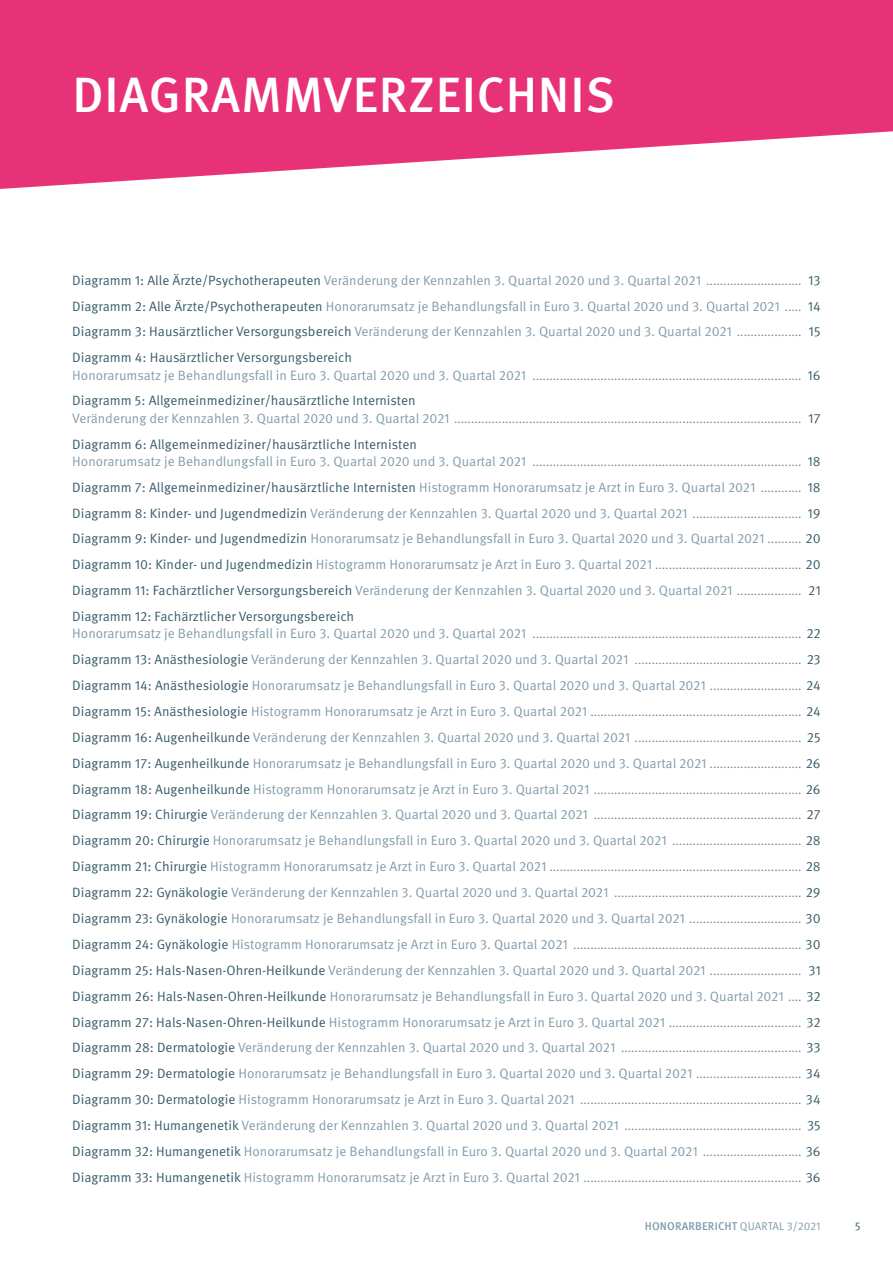
<style>
.page{position:relative;width:893px;height:1263px;background:#fff}
.page>*{position:absolute;margin:0;border:0;box-sizing:border-box;transform-origin:0 0}
.t1{font:500 49.5px "Meta Pro";letter-spacing:.015em;color:#fff}
.t2{font:13.5px/25.8px "Meta Pro Norm";color:#819cab;text-align:justify}
.t3{font:13.5px "Meta Pro Norm";color:#385c6b}
.t4{font:12px/25.8px "Meta Pro Norm";color:#6e8c9b}
.t5{font:500 11.25px "Meta Pro";letter-spacing:.01em;color:#819cab}
.t6{font:11.25px "Meta Pro Norm";color:#385c6b}
.s1{color:#385c6b}
.s2{font-size:12px;color:#6e8c9b}
.s3{font-size:13.5px;color:#819cab}
.s4{font-size:13.5px;color:#385c6b}
.s5{font-family:"Meta Pro Norm";font-weight:400}
</style>
<div class="page">
<svg style="left:0;top:0;width:893px;height:189px;fill:#e83278"></svg>
<h1 class="t1" style="left:73px;top:57px;width:544px">DIAGRAMMVERZEICHNIS</h1>
<p class="t2" style="left:72px;top:266px;width:750px"><span class="s1">Diagramm 1: Alle Ärzte/Psychotherapeuten</span> Veränderung der Kennzahlen 3. Quartal 2020 und 3. Quartal 2021 <span class="s2">............................</span> <span class="s1">13<br>Diagramm 2: Alle Ärzte/Psychotherapeuten</span> Honorarumsatz je Behandlungsfall in Euro 3. Quartal 2020 und 3. Quartal 2021 <span class="s2">.....</span> <span class="s1">14<br>Diagramm 3: Hausärztlicher Versorgungsbereich</span> Veränderung der Kennzahlen 3. Quartal 2020 und 3. Quartal 2021 <span class="s2">...................</span> <span class="s1">15<br>Diagramm 4: Hausärztlicher Versorgungsbereich</span></p>
<p class="t4" style="left:72px;top:362px;width:750px"><span class="s3">Honorarumsatz je Behandlungsfall in Euro 3. Quartal 2020 und 3. Quartal 2021</span> ............................................................................... <span class="s4">16</span></p>
<p class="t3" style="left:72px;top:391px;width:345px">Diagramm 5: Allgemeinmediziner/hausärztliche Internisten</p>
<p class="t4" style="left:72px;top:405px;width:750px"><span class="s3">Veränderung der Kennzahlen 3. Quartal 2020 und 3. Quartal 2021</span> ...................................................................................................... <span class="s4">17</span></p>
<p class="t3" style="left:72px;top:434px;width:346px">Diagramm 6: Allgemeinmediziner/hausärztliche Internisten</p>
<p class="t4" style="left:72px;top:448px;width:750px"><span class="s3">Honorarumsatz je Behandlungsfall in Euro 3. Quartal 2020 und 3. Quartal 2021</span> ............................................................................... <span class="s4">18</span></p>
<p class="t2" style="left:72px;top:473px;width:750px"><span class="s1">Diagramm 7: Allgemeinmediziner/hausärztliche Internisten</span> Histogramm Honorarumsatz je Arzt in Euro 3. Quartal 2021 <span class="s2">............</span> <span class="s1">18<br>Diagramm 8: Kinder- und Jugendmedizin</span> Veränderung der Kennzahlen 3. Quartal 2020 und 3. Quartal 2021 <span class="s2">................................</span> <span class="s1">19<br>Diagramm 9: Kinder- und Jugendmedizin</span> Honorarumsatz je Behandlungsfall in Euro 3. Quartal 2020 und 3. Quartal 2021 <span class="s2">..........</span> <span class="s1">20<br>Diagramm 10: Kinder- und Jugendmedizin</span> Histogramm Honorarumsatz je Arzt in Euro 3. Quartal 2021 <span class="s2">...........................................</span> <span class="s1">20<br>Diagramm 11: Fachärztlicher Versorgungsbereich</span> Veränderung der Kennzahlen 3. Quartal 2020 und 3. Quartal 2021 <span class="s2">...................</span> <span class="s1">21<br>Diagramm 12: Fachärztlicher Versorgungsbereich</span></p>
<p class="t4" style="left:72px;top:620px;width:750px"><span class="s3">Honorarumsatz je Behandlungsfall in Euro 3. Quartal 2020 und 3. Quartal 2021</span> ............................................................................... <span class="s4">22</span></p>
<p class="t2" style="left:72px;top:646px;width:750px"><span class="s1">Diagramm 13: Anästhesiologie</span> Veränderung der Kennzahlen 3. Quartal 2020 und 3. Quartal 2021 <span class="s2">.................................................</span> <span class="s1">23<br>Diagramm 14: Anästhesiologie</span> Honorarumsatz je Behandlungsfall in Euro 3. Quartal 2020 und 3. Quartal 2021 <span class="s2">...........................</span> <span class="s1">24</span></p>
<p class="t4" style="left:72px;top:698px;width:750px"><span class="s4">Diagramm 15: Anästhesiologie</span> <span class="s3">Histogramm Honorarumsatz je Arzt in Euro 3. Quartal 2021</span> .............................................................. <span class="s4">24</span></p>
<p class="t2" style="left:72px;top:723px;width:750px"><span class="s1">Diagramm 16: Augenheilkunde</span> Veränderung der Kennzahlen 3. Quartal 2020 und 3. Quartal 2021 <span class="s2">.................................................</span> <span class="s1">25<br>Diagramm 17: Augenheilkunde</span> Honorarumsatz je Behandlungsfall in Euro 3. Quartal 2020 und 3. Quartal 2021 <span class="s2">...........................</span> <span class="s1">26</span></p>
<p class="t4" style="left:72px;top:776px;width:750px"><span class="s4">Diagramm 18: Augenheilkunde</span> <span class="s3">Histogramm Honorarumsatz je Arzt in Euro 3. Quartal 2021</span> ............................................................. <span class="s4">26<br>Diagramm 19: Chirurgie</span> <span class="s3">Veränderung der Kennzahlen 3. Quartal 2020 und 3. Quartal 2021</span> ............................................................. <span class="s4">27</span></p>
<p class="t2" style="left:72px;top:827px;width:750px"><span class="s1">Diagramm 20: Chirurgie</span> Honorarumsatz je Behandlungsfall in Euro 3. Quartal 2020 und 3. Quartal 2021 <span class="s2">......................................</span> <span class="s1">28</span></p>
<p class="t4" style="left:72px;top:853px;width:750px"><span class="s4">Diagramm 21: Chirurgie</span> <span class="s3">Histogramm Honorarumsatz je Arzt in Euro 3. Quartal 2021</span> .......................................................................... <span class="s4">28<br>Diagramm 22: Gynäkologie</span> <span class="s3">Veränderung der Kennzahlen 3. Quartal 2020 und 3. Quartal 2021</span> ....................................................... <span class="s4">29</span></p>
<p class="t2" style="left:72px;top:904px;width:750px"><span class="s1">Diagramm 23: Gynäkologie</span> Honorarumsatz je Behandlungsfall in Euro 3. Quartal 2020 und 3. Quartal 2021 <span class="s2">.................................</span> <span class="s1">30</span></p>
<p class="t4" style="left:72px;top:931px;width:750px"><span class="s4">Diagramm 24: Gynäkologie</span> <span class="s3">Histogramm Honorarumsatz je Arzt in Euro 3. Quartal 2021</span> ................................................................... <span class="s4">30</span></p>
<p class="t2" style="left:72px;top:956px;width:750px"><span class="s1">Diagramm 25: Hals-Nasen-Ohren-Heilkunde</span> Veränderung der Kennzahlen 3. Quartal 2020 und 3. Quartal 2021 <span class="s2">...........................</span> <span class="s1">31<br>Diagramm 26: Hals-Nasen-Ohren-Heilkunde</span> Honorarumsatz je Behandlungsfall in Euro 3. Quartal 2020 und 3. Quartal 2021 <span class="s2">....</span> <span class="s1">32<br>Diagramm 27: Hals-Nasen-Ohren-Heilkunde</span> Histogramm Honorarumsatz je Arzt in Euro 3. Quartal 2021 <span class="s2">.......................................</span> <span class="s1">32<br>Diagramm 28: Dermatologie</span> Veränderung der Kennzahlen 3. Quartal 2020 und 3. Quartal 2021 <span class="s2">.....................................................</span> <span class="s1">33<br>Diagramm 29: Dermatologie</span> Honorarumsatz je Behandlungsfall in Euro 3. Quartal 2020 und 3. Quartal 2021 <span class="s2">...............................</span> <span class="s1">34</span></p>
<p class="t4" style="left:72px;top:1086px;width:750px"><span class="s4">Diagramm 30: Dermatologie</span> <span class="s3">Histogramm Honorarumsatz je Arzt in Euro 3. Quartal 2021</span> ................................................................. <span class="s4">34</span></p>
<p class="t2" style="left:72px;top:1111px;width:750px"><span class="s1">Diagramm 31: Humangenetik</span> Veränderung der Kennzahlen 3. Quartal 2020 und 3. Quartal 2021 <span class="s2">....................................................</span> <span class="s1">35<br>Diagramm 32: Humangenetik</span> Honorarumsatz je Behandlungsfall in Euro 3. Quartal 2020 und 3. Quartal 2021 <span class="s2">.............................</span> <span class="s1">36</span></p>
<p class="t4" style="left:72px;top:1164px;width:750px"><span class="s4">Diagramm 33: Humangenetik</span> <span class="s3">Histogramm Honorarumsatz je Arzt in Euro 3. Quartal 2021</span> ................................................................ <span class="s4">36</span></p>
<p class="t5" style="left:645px;top:1217px;width:177px">HONORARBERICHT <span class="s5">QUARTAL 3/2021</span></p>
<p class="t6" style="left:855px;top:1218px;width:7px">5</p>
</div>
